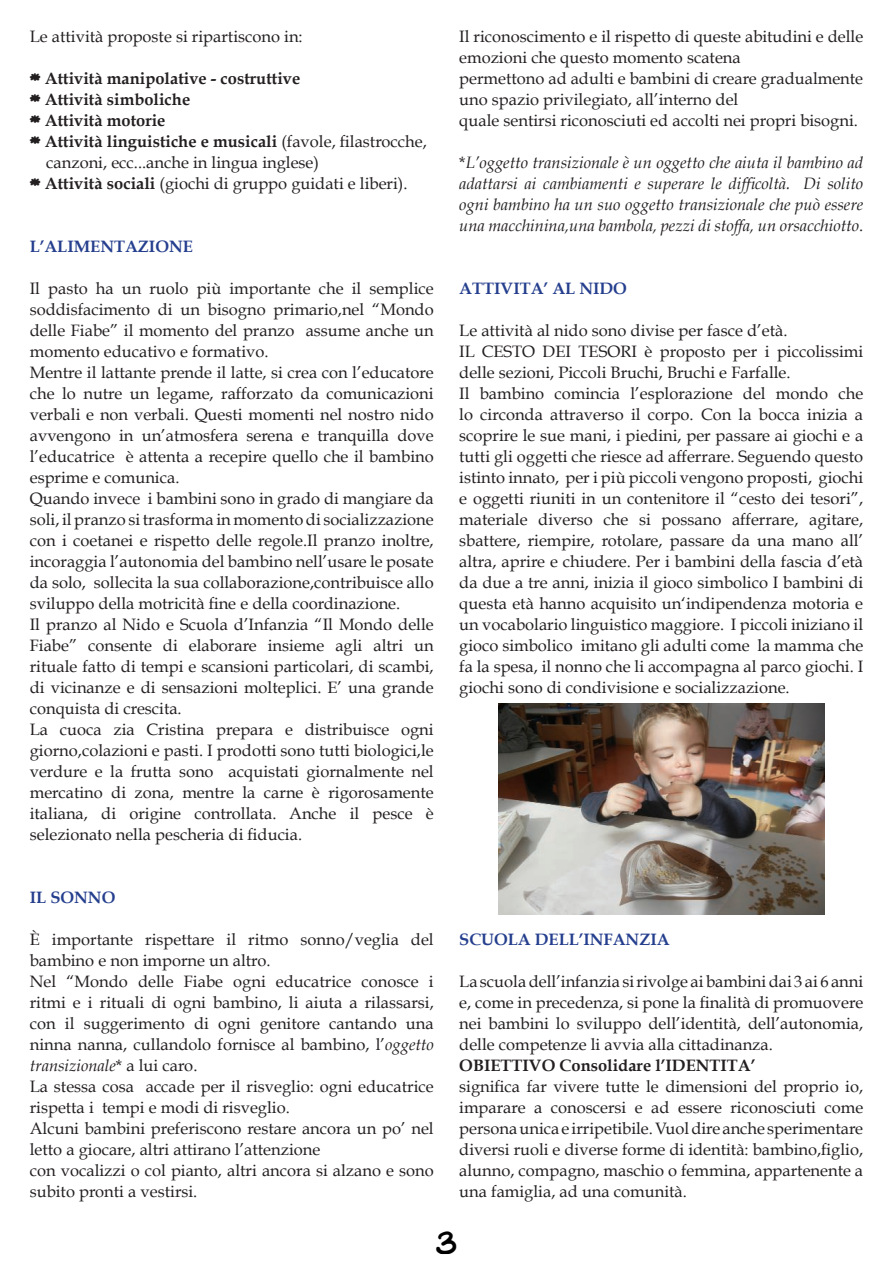
<style>
.page{position:relative;width:893px;height:1263px;background:#fff}
.page>*{position:absolute;margin:0;border:0;box-sizing:border-box;transform-origin:0 0}
.t1{font:25.5px "Wetin Caro Want";color:#000}
.t2{font:16.5px/21px "Book Antiqua";color:#231f20}
.t3{font:italic 16.5px/21px "Book Antiqua";color:#231f20;text-align:justify}
.t4{font:700 16.5px "Book Antiqua";color:#231f20}
.t5{font:700 16.5px "Book Antiqua";color:#253f8e}
.s1{font-family:"Wetin Caro Want";font-weight:400;font-size:18px}
.s2{font-weight:400}
.s3{font-family:"Wetin Caro Want";font-size:18px}
.s4{font-weight:700}
.s5{font-style:italic}
.s6{font-style:normal}
</style>
<div class="page">
<img style="left:498px;top:704px;width:326px;height:210px">
<p class="t2" style="left:30px;top:28px;width:274px">Le attività proposte si ripartiscono in:</p>
<p class="t4" style="left:30px;top:72px;width:272px"><span class="s1">*</span> Attività manipolative - costruttive</p>
<p class="t4" style="left:30px;top:93px;width:162px"><span class="s1">*</span> Attività simboliche</p>
<p class="t4" style="left:30px;top:114px;width:137px"><span class="s1">*</span> Attività motorie</p>
<p class="t4" style="left:30px;top:135px;width:399px"><span class="s1">*</span> Attività linguistiche e musicali <span class="s2">(favole, ilastrocche,</span></p>
<p class="t2" style="left:46px;top:154px;width:274px">canzoni, ecc...anche in lingua inglese)</p>
<p class="t2" style="left:30px;top:175px;width:379px"><span class="s3">*</span> <span class="s4">Attività sociali</span> (giochi di gruppo guidati e liberi).</p>
<p class="t5" style="left:30px;top:240px;width:165px">L’ALIMENTAZIONE</p>
<p class="t2" style="left:30px;top:280px;width:405px">Il pasto ha un ruolo più importante che il semplice soddisfacimento di un bisogno primario,nel “Mondo delle Fiabe” il momento del pranzo assume anche un momento educativo e formativo.<br>Mentre il lattante prende il latte, si crea con l’educatore che lo nutre un legame, rafforzato da comunicazioni verbali e non verbali. Questi momenti nel nostro nido avvengono in un’atmosfera serena e tranquilla dove l’educatrice è attenta a recepire quello che il bambino esprime e comunica.<br>Quando invece i bambini sono in grado di mangiare da soli, il pranzo si trasforma in momento di socializzazione con i coetanei e rispetto delle regole.Il pranzo inoltre, incoraggia l’autonomia del bambino nell’usare le posate da solo, sollecita la sua collaborazione,contribuisce allo sviluppo della motricità ine e della coordinazione.<br>Il pranzo al Nido e Scuola d’Infanzia “Il Mondo delle Fiabe” consente di elaborare insieme agli altri un rituale fatto di tempi e scansioni particolari, di scambi, di vicinanze e di sensazioni molteplici. E’ una grande conquista di crescita.<br>La cuoca zia Cristina prepara e distribuisce ogni giorno,colazioni e pasti. I prodotti sono tutti biologici,le verdure e la frutta sono acquistati giornalmente nel mercatino di zona, mentre la carne è rigorosamente italiana, di origine controllata. Anche il pesce è selezionato nella pescheria di iducia.</p>
<p class="t5" style="left:30px;top:891px;width:87px">IL SONNO</p>
<p class="t2" style="left:30px;top:931px;width:405px">È importante rispettare il ritmo sonno/veglia del bambino e non imporne un altro.<br>Nel “Mondo delle Fiabe ogni educatrice conosce i ritmi e i rituali di ogni bambino, li aiuta a rilassarsi, con il suggerimento di ogni genitore cantando una ninna nanna, cullandolo fornisce al bambino, l’<span class="s5">oggetto transizionale</span>* a lui caro.<br>La stessa cosa accade per il risveglio: ogni educatrice rispetta i tempi e modi di risveglio.<br>Alcuni bambini preferiscono restare ancora un po’ nel letto a giocare, altri attirano l’attenzione<br>con vocalizzi o col pianto, altri ancora si alzano e sono subito pronti a vestirsi.</p>
<p class="t2" style="left:459px;top:28px;width:405px">Il riconoscimento e il rispetto di queste abitudini e delle emozioni che questo momento scatena<br>permettono ad adulti e bambini di creare gradualmente uno spazio privilegiato, all’interno del<br>quale sentirsi riconosciuti ed accolti nei propri bisogni.</p>
<p class="t3" style="left:459px;top:152px;width:405px"><span class="s6">*</span>L’oggetto transizionale è un oggetto che aiuta il bambino ad adattarsi ai cambiamenti e superare le dificoltà. Di solito ogni bambino ha un suo oggetto transizionale che può essere una macchinina,una bambola, pezzi di stoffa, un orsacchiotto<span class="s6">.</span></p>
<p class="t5" style="left:459px;top:282px;width:169px">ATTIVITA’ AL NIDO</p>
<p class="t2" style="left:459px;top:322px;width:405px">Le attività al nido sono divise per fasce d’età.<br>IL CESTO DEI TESORI è proposto per i piccolissimi delle sezioni, Piccoli Bruchi, Bruchi e Farfalle.<br>Il bambino comincia l’esplorazione del mondo che lo circonda attraverso il corpo. Con la bocca inizia a scoprire le sue mani, i piedini, per passare ai giochi e a tutti gli oggetti che riesce ad afferrare. Seguendo questo istinto innato, per i più piccoli vengono proposti, giochi e oggetti riuniti in un contenitore il “cesto dei tesori”, materiale diverso che si possano afferrare, agitare, sbattere, riempire, rotolare, passare da una mano all’ altra, aprire e chiudere. Per i bambini della fascia d’età da due a tre anni, inizia il gioco simbolico I bambini di questa età hanno acquisito un‘indipendenza motoria e un vocabolario linguistico maggiore. I piccoli iniziano il gioco simbolico imitano gli adulti come la mamma che fa la spesa, il nonno che li accompagna al parco giochi. I giochi sono di condivisione e socializzazione.</p>
<p class="t5" style="left:459px;top:933px;width:212px">SCUOLA DELL’INFANZIA</p>
<p class="t2" style="left:459px;top:973px;width:405px;text-align:justify">La scuola dell’infanzia si rivolge ai bambini dai 3 ai 6 anni e, come in precedenza, si pone la inalità di promuovere nei bambini lo sviluppo dell’identità, dell’autonomia, delle competenze li avvia alla cittadinanza.</p>
<p class="t4" style="left:459px;top:1059px;width:298px">OBIETTIVO Consolidare l’IDENTITA’</p>
<p class="t2" style="left:459px;top:1076px;width:405px;text-align:justify">signiica far vivere tutte le dimensioni del proprio io, imparare a conoscersi e ad essere riconosciuti come persona unica e irripetibile. Vuol dire anche sperimentare diversi ruoli e diverse forme di identità: bambino,iglio, alunno, compagno, maschio o femmina, appartenente a una famiglia, ad una comunità.</p>
<h1 class="t1" style="left:436px;top:1230px;width:22px">3</h1>
</div>
